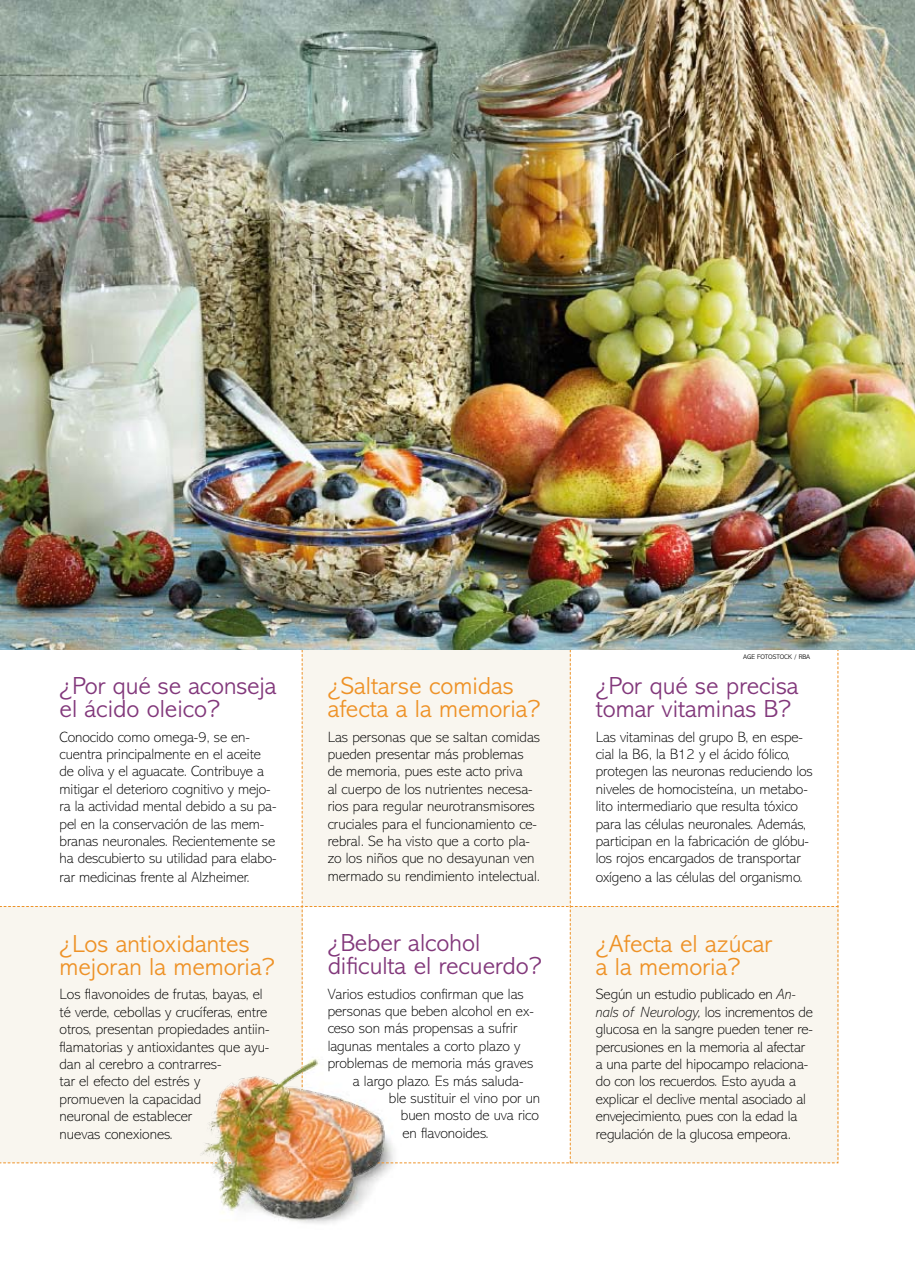
<style>
.page{position:relative;width:915px;height:1263px;background:#fff}
.page>*{position:absolute;margin:0;border:0;box-sizing:border-box;transform-origin:0 0}
.t1{font:300 24.9px/22.5px "Abadi";color:#82387b}
.t2{font:300 24.9px/22.5px "Abadi";color:#ee9227}
.t3{font:200 15px/17.5px "Abadi";letter-spacing:-.005em;color:#000}
.t4{font:300 6.75px "Abadi";color:#000}
.s1{font-style:italic}
</style>
<div class="page">
<img style="left:212px;top:1164px;width:181px;height:60px">
<svg style="left:0;top:650px;width:838px;height:514px"></svg>
<img style="left:0;top:0;width:914px;height:650px">
<h1 class="t1" style="left:60px;top:675px;width:218px">¿Por qué se aconseja el ácido oleico?</h1>
<p class="t3" style="left:60px;top:728px;width:218px">Conocido como omega-9, se en&shy;cuentra principalmente en el aceite de oliva y el aguacate. Contribuye a mitigar el deterioro cognitivo y mejo&shy;ra la actividad mental debido a su pa&shy;pel en la conservación de las mem&shy;branas neuronales. Recientemente se ha descubierto su utilidad para elabo&shy;rar medicinas frente al Alzheimer.</p>
<h1 class="t2" style="left:60px;top:933px;width:216px">¿Los antioxidantes mejoran la memoria?</h1>
<p class="t3" style="left:60px;top:986px;width:211px">Los flavonoides de frutas, bayas, el té verde, cebollas y crucíferas, entre otros, presentan propiedades antiin&shy;flamatorias y antioxidantes que ayu&shy;dan al cerebro a contrarres-<br>tar el efecto del estrés y<br>promueven la capacidad<br>neuronal de establecer<br>nuevas conexiones.</p>
<h1 class="t2" style="left:327px;top:675px;width:214px">¿Saltarse comidas afecta a la memoria?</h1>
<p class="t3" style="left:327px;top:728px;width:214px">Las personas que se saltan comidas pueden presentar más problemas de memoria, pues este acto priva<br>al cuerpo de los nutrientes necesa&shy;rios para regular neurotransmisores cruciales para el funcionamiento ce&shy;rebral. Se ha visto que a corto pla&shy;zo los niños que no desayunan ven mermado su rendimiento intelectual.</p>
<h1 class="t1" style="left:327px;top:932px;width:215px">¿Beber alcohol dificulta el recuerdo?</h1>
<p class="t3" style="left:327px;top:985px;width:197px">Varios estudios confirman que las</p>
<p class="t3" style="left:327px;top:1002px;width:207px">personas que beben alcohol en ex-</p>
<p class="t3" style="left:327px;top:1020px;width:191px">ceso son más propensas a sufrir</p>
<p class="t3" style="left:327px;top:1037px;width:194px">lagunas mentales a corto plazo y</p>
<p class="t3" style="left:327px;top:1054px;width:207px">problemas de memoria más graves</p>
<p class="t3" style="left:353px;top:1072px;width:172px">a largo plazo. Es más saluda-</p>
<p class="t3" style="left:389px;top:1089px;width:153px">ble sustituir el vino por un</p>
<p class="t3" style="left:401px;top:1107px;width:139px">buen mosto de uva rico</p>
<p class="t3" style="left:402px;top:1124px;width:88px">en flavonoides.</p>
<p class="t4" style="left:743px;top:653px;width:68px">age fotostock / rba</p>
<h1 class="t1" style="left:595px;top:675px;width:204px">¿Por qué se precisa tomar vitaminas B?</h1>
<p class="t3" style="left:595px;top:728px;width:218px">Las vitaminas del grupo B, en espe&shy;cial la B6, la B12 y el ácido fólico, protegen las neuronas reduciendo los niveles de homocisteína, un metabo&shy;lito intermediario que resulta tóxico para las células neuronales. Además, participan en la fabricación de glóbu&shy;los rojos encargados de transportar oxígeno a las células del organismo.</p>
<h1 class="t2" style="left:595px;top:933px;width:178px">¿Afecta el azúcar a la memoria?</h1>
<p class="t3" style="left:595px;top:986px;width:218px">Según un estudio publicado en <span class="s1">An&shy;nals of Neurology,</span> los incrementos de glucosa en la sangre pueden tener re&shy;percusiones en la memoria al afectar a una parte del hipocampo relaciona&shy;do con los recuerdos. Esto ayuda a explicar el declive mental asociado al envejecimiento, pues con la edad la regulación de la glucosa empeora.</p>
</div>
